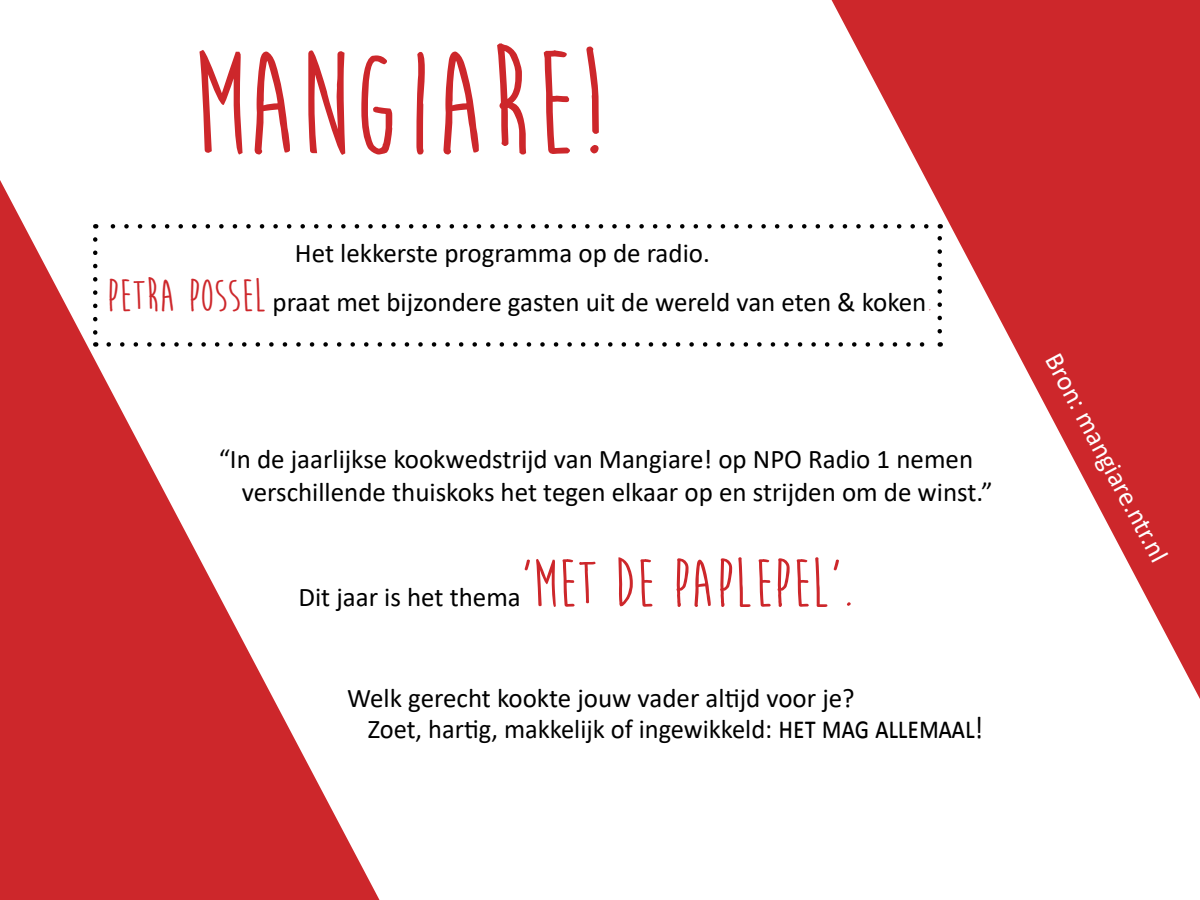
<style>
.page{position:relative;width:1200px;height:900px;background:#fff}
.page>*{position:absolute;margin:0;border:0;box-sizing:border-box;transform-origin:0 0}
.t1{font:700 150px "Moon Flower";color:#cd272b}
.t2{font:700 69px "Moon Flower";color:#cd272b}
.t3{font:27px/32.4px "Calibri";color:#000}
.t4{font:27px "Calibri";color:#fff}
.s1{font-family:"Moon Flower";font-weight:700;font-size:46.5px;color:#cd272b}
.s2{font-family:"Moon Flower";font-size:37.5px;color:#cd272b}
.s3{font-size:31.65px}
</style>
<div class="page">
<svg style="left:0;top:180px;width:380px;height:720px;fill:#cd272b"></svg>
<svg style="left:832px;top:0;width:368px;height:699px;fill:#cd272b"></svg>
<svg style="left:109px;top:342px;width:824px;height:5px"></svg>
<svg style="left:102px;top:224px;width:824px;height:5px"></svg>
<svg style="left:93px;top:239px;width:5px;height:108px"></svg>
<svg style="left:938px;top:224px;width:4px;height:107px"></svg>
<h1 class="t1" style="left:192px;top:26px;width:416px">MANGIARE!</h1>
<p class="t3" style="left:295px;top:236px;width:417px">Het lekkerste programma op de radio.</p>
<p class="t3" style="left:106px;top:285px;width:829px"><span class="s1">PETRA POSSEL</span> praat met bijzondere gasten uit de wereld van eten &amp; koken<span class="s2">.</span></p>
<p class="t3" style="left:242px;top:442px;width:753px;text-indent:-23px">“In de jaarlijkse kookwedstrijd van Mangiare! op NPO Radio 1 nemen verschillende thuiskoks het tegen elkaar op en strijden om de winst.”</p>
<h2 class="t2" style="left:521px;top:548px;width:336px">'MET DE PAPLEPEL'.</h2>
<p class="t3" style="left:298px;top:580px;width:224px">Dit jaar is het thema</p>
<p class="t3" style="left:368px;top:682px;width:617px;line-height:30.6px;text-indent:-21px">Welk gerecht kookte jouw vader altijd voor je?<br>Zoet, hartig, makkelijk of ingewikkeld: <span class="s3">het mag allemaal!</span></p>
<p class="t4" style="left:1069px;top:346px;width:237px;rotate:62deg">Bron: mangiare.ntr.nl</p>
</div>
